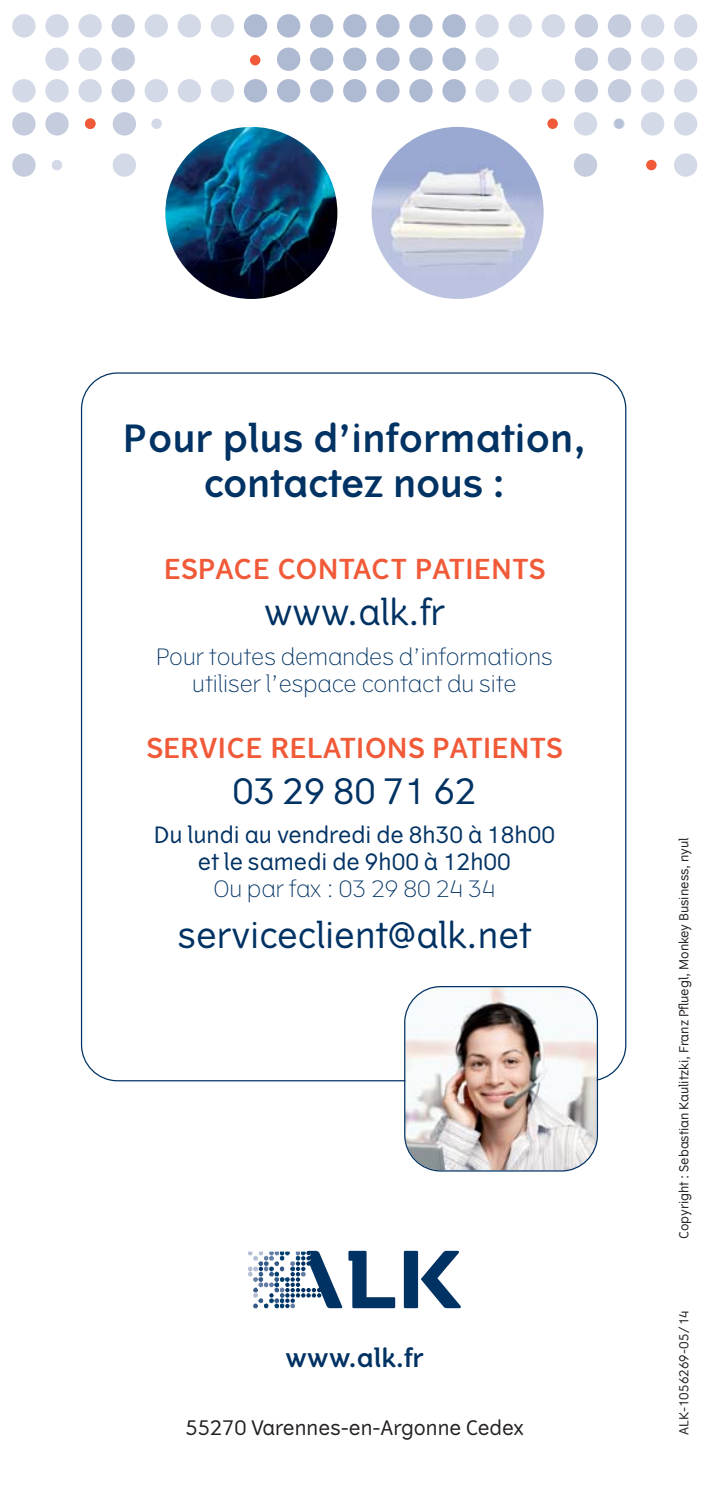
<style>
.page{position:relative;width:709px;height:1489px;background:#fff}
.page>*{position:absolute;margin:0;border:0;box-sizing:border-box;transform-origin:0 0}
.t1{font:600 37.5px/45px "Vertigo";color:#003263;text-align:center}
.t2{font:35px "Vertigo";color:#003263}
.t3{font:600 27.5px "Vertigo";color:#f15a38}
.t4{font:600 25px "Vertigo";color:#003263}
.t5{font:300 22.5px/27px "Vertigo";color:#003263;text-align:center}
.t6{font:22.5px/27px "Vertigo";color:#003263;text-align:center}
.t7{font:20px "Vertigo";color:#231f20}
.t8{font:12.5px "Vertigo";color:#231f20}
</style>
<div class="page">
<img style="left:405px;top:987px;width:192px;height:183px;border-radius:35px">
<div style="left:404px;top:985px;width:194px;height:186px;border:2px solid #003263;border-radius:37px"></div>
<svg style="left:12px;top:79px;width:24px;height:23px"></svg>
<svg style="left:45px;top:79px;width:24px;height:23px"></svg>
<svg style="left:78px;top:79px;width:24px;height:23px"></svg>
<svg style="left:111px;top:79px;width:24px;height:23px"></svg>
<svg style="left:145px;top:79px;width:23px;height:23px"></svg>
<svg style="left:178px;top:79px;width:23px;height:23px"></svg>
<svg style="left:211px;top:79px;width:23px;height:23px"></svg>
<svg style="left:244px;top:79px;width:23px;height:23px"></svg>
<svg style="left:277px;top:79px;width:23px;height:23px"></svg>
<svg style="left:310px;top:79px;width:23px;height:23px"></svg>
<svg style="left:343px;top:79px;width:23px;height:23px"></svg>
<svg style="left:376px;top:79px;width:23px;height:23px"></svg>
<svg style="left:409px;top:79px;width:23px;height:23px"></svg>
<svg style="left:442px;top:79px;width:24px;height:23px"></svg>
<svg style="left:475px;top:79px;width:24px;height:23px"></svg>
<svg style="left:508px;top:79px;width:24px;height:23px"></svg>
<svg style="left:541px;top:79px;width:24px;height:23px"></svg>
<svg style="left:574px;top:79px;width:24px;height:23px"></svg>
<svg style="left:608px;top:79px;width:23px;height:23px"></svg>
<svg style="left:641px;top:79px;width:23px;height:23px"></svg>
<svg style="left:674px;top:79px;width:23px;height:23px"></svg>
<svg style="left:45px;top:48px;width:24px;height:23px"></svg>
<svg style="left:78px;top:48px;width:24px;height:23px"></svg>
<svg style="left:111px;top:48px;width:24px;height:23px"></svg>
<svg style="left:277px;top:48px;width:23px;height:23px"></svg>
<svg style="left:310px;top:48px;width:23px;height:23px"></svg>
<svg style="left:343px;top:48px;width:23px;height:23px"></svg>
<svg style="left:376px;top:48px;width:23px;height:23px"></svg>
<svg style="left:409px;top:48px;width:23px;height:23px"></svg>
<svg style="left:442px;top:48px;width:24px;height:23px"></svg>
<svg style="left:475px;top:48px;width:24px;height:23px"></svg>
<svg style="left:574px;top:48px;width:24px;height:23px"></svg>
<svg style="left:608px;top:48px;width:23px;height:23px"></svg>
<svg style="left:641px;top:48px;width:23px;height:23px"></svg>
<svg style="left:674px;top:48px;width:23px;height:23px"></svg>
<svg style="left:12px;top:14px;width:24px;height:24px"></svg>
<svg style="left:45px;top:14px;width:24px;height:24px"></svg>
<svg style="left:78px;top:14px;width:24px;height:24px"></svg>
<svg style="left:111px;top:14px;width:24px;height:24px"></svg>
<svg style="left:145px;top:14px;width:23px;height:24px"></svg>
<svg style="left:178px;top:14px;width:23px;height:24px"></svg>
<svg style="left:211px;top:14px;width:23px;height:24px"></svg>
<svg style="left:244px;top:14px;width:23px;height:24px"></svg>
<svg style="left:277px;top:14px;width:23px;height:24px"></svg>
<svg style="left:310px;top:14px;width:23px;height:24px"></svg>
<svg style="left:343px;top:14px;width:23px;height:24px"></svg>
<svg style="left:376px;top:14px;width:23px;height:24px"></svg>
<svg style="left:409px;top:14px;width:23px;height:24px"></svg>
<svg style="left:442px;top:14px;width:24px;height:24px"></svg>
<svg style="left:475px;top:14px;width:24px;height:24px"></svg>
<svg style="left:508px;top:14px;width:24px;height:24px"></svg>
<svg style="left:541px;top:14px;width:24px;height:24px"></svg>
<svg style="left:574px;top:14px;width:24px;height:24px"></svg>
<svg style="left:608px;top:14px;width:23px;height:24px"></svg>
<svg style="left:641px;top:14px;width:23px;height:24px"></svg>
<svg style="left:674px;top:14px;width:23px;height:24px"></svg>
<svg style="left:12px;top:112px;width:24px;height:23px"></svg>
<svg style="left:45px;top:112px;width:24px;height:23px"></svg>
<svg style="left:113px;top:112px;width:23px;height:23px"></svg>
<svg style="left:574px;top:112px;width:23px;height:23px"></svg>
<svg style="left:641px;top:112px;width:23px;height:23px"></svg>
<svg style="left:674px;top:112px;width:23px;height:23px"></svg>
<svg style="left:12px;top:153px;width:24px;height:24px"></svg>
<svg style="left:52px;top:160px;width:10px;height:10px"></svg>
<div style="left:250px;top:55px;width:10px;height:10px;background:#f15a38;border-radius:50%"></div>
<div style="left:85px;top:118px;width:10px;height:11px;background:#f15a38;border-radius:50%"></div>
<svg style="left:151px;top:118px;width:11px;height:11px"></svg>
<div style="left:547px;top:118px;width:11px;height:11px;background:#f15a38;border-radius:50%"></div>
<svg style="left:613px;top:118px;width:11px;height:11px"></svg>
<div style="left:646px;top:160px;width:10px;height:10px;background:#f15a38;border-radius:50%"></div>
<svg style="left:113px;top:153px;width:23px;height:24px"></svg>
<svg style="left:574px;top:153px;width:23px;height:24px"></svg>
<svg style="left:674px;top:153px;width:23px;height:24px"></svg>
<div style="left:404px;top:1250px;width:14px;height:57px;background:#003263"></div>
<svg style="left:421px;top:1250px;width:40px;height:57px"></svg>
<svg style="left:348px;top:1250px;width:47px;height:57px"></svg>
<svg style="left:248px;top:1250px;width:94px;height:58px"></svg>
<img style="left:165px;top:127px;width:172px;height:172px;border-radius:50%">
<img style="left:371px;top:127px;width:172px;height:172px;border-radius:50%">
<h1 class="t1" style="left:123px;top:418px;width:464px">Pour plus d’information, contactez nous :</h1>
<p class="t3" style="left:164px;top:557px;width:383px">ESPACE CONTACT PATIENTS</p>
<h2 class="t2" style="left:264px;top:597px;width:182px">www.alk.fr</h2>
<p class="t5" style="left:156px;top:645px;width:398px">Pour toutes demandes d’informations utiliser l’espace contact du site</p>
<p class="t3" style="left:146px;top:736px;width:418px">SERVICE RELATIONS PATIENTS</p>
<h2 class="t2" style="left:233px;top:775px;width:245px">03 29 80 71 62</h2>
<p class="t6" style="left:154px;top:823px;width:402px">Du lundi au vendredi de 8h30 à 18h00 et le samedi de 9h00 à 12h00</p>
<p class="t5" style="left:213px;top:877px;width:283px">Ou par fax : 03 29 80 24 34</p>
<h2 class="t2" style="left:178px;top:920px;width:355px">serviceclient@alk.net</h2>
<p class="t4" style="left:285px;top:1347px;width:140px">www.alk.fr</p>
<p class="t7" style="left:186px;top:1418px;width:339px">55270 Varennes-en-Argonne Cedex</p>
<p class="t8" style="left:678px;top:1238px;width:403px;rotate:-90deg">Copyright : Sebastian Kaulitzki, Franz Pfluegl, Monkey Business, nyul</p>
<p class="t8" style="left:678px;top:1434px;width:126px;rotate:-90deg">ALK-1056269-05/14</p>
</div>
